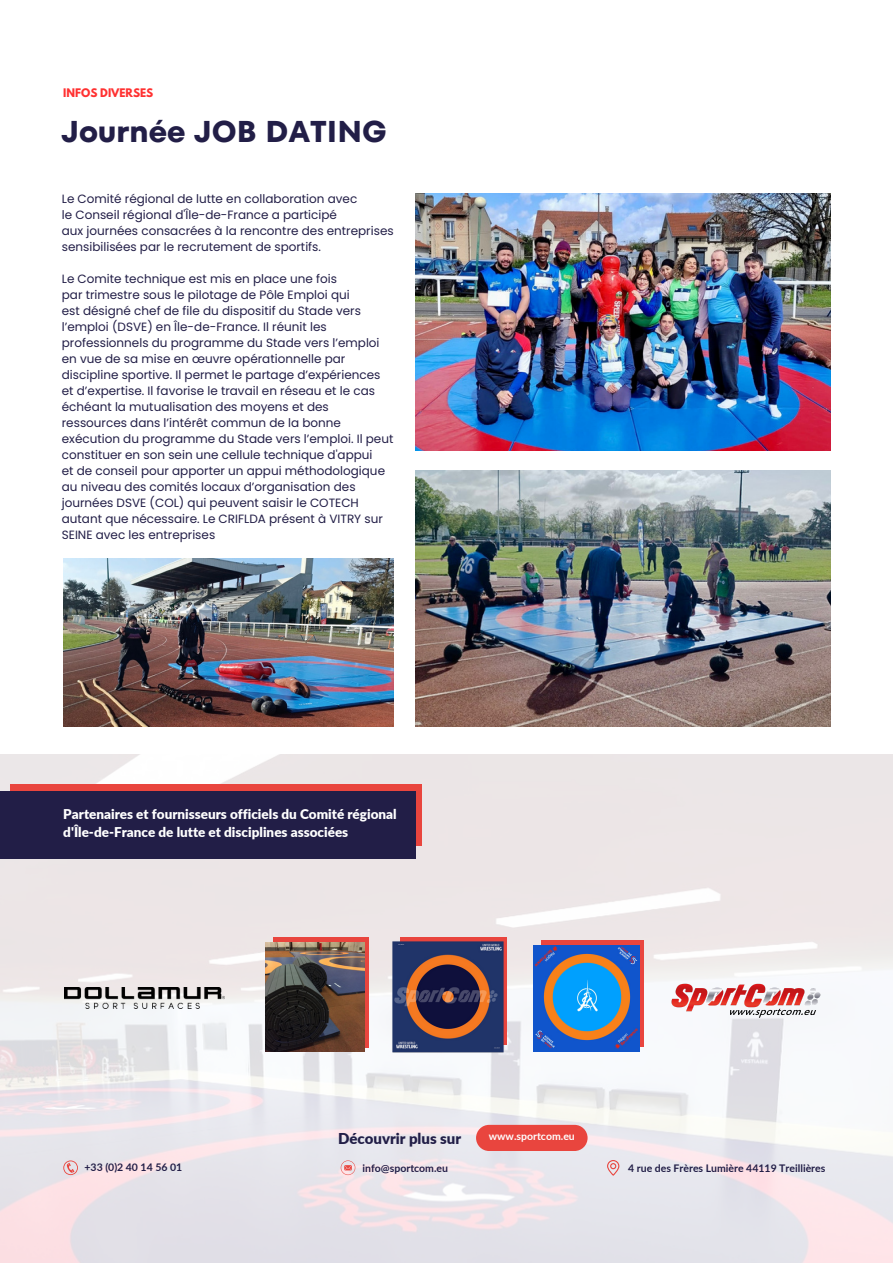
<style>
.page{position:relative;width:893px;height:1264px;background:#fff}
.page>*{position:absolute;margin:0;border:0;box-sizing:border-box;transform-origin:0 0}
.t1{font:700 30px "TT Fors";color:#221e47}
.t2{font:900 15px "Lato";color:#221e47}
.t3{font:900 13.5px "Lato";color:#fff}
.t4{font:12px/16px "Poppins";color:#221e47}
.t5{font:700 10.5px "Lato";color:#221e47}
.t6{font:700 10.5px "Lato";color:#fefefe}
.t7{font:700 10.5px "League Spartan";color:#ff3131}
</style>
<div class="page">
<img style="left:63px;top:558px;width:331px;height:168px">
<img style="left:415px;top:471px;width:415px;height:255px">
<img style="left:415px;top:193px;width:415px;height:258px">
<img style="left:0;top:754px;width:892px;height:508px">
<div style="left:10px;top:784px;width:412px;height:62px;background:#e9453e"></div>
<div style="left:0;top:791px;width:415px;height:68px;background:#221e47"></div>
<svg style="left:607px;top:1159px;width:12px;height:16px"></svg>
<svg style="left:63px;top:1160px;width:15px;height:15px"></svg>
<svg style="left:341px;top:1160px;width:14px;height:15px"></svg>
<div style="left:476px;top:1124px;width:111px;height:26px;background:#e9453e;border-radius:13px"></div>
<img style="left:669px;top:956px;width:159px;height:80px">
<img style="left:64px;top:987px;width:160px;height:21px">
<img style="left:390px;top:938px;width:117px;height:117px">
<div style="left:541px;top:940px;width:102px;height:107px;background:#e9453e"></div>
<img style="left:533px;top:945px;width:106px;height:106px">
<div style="left:274px;top:937px;width:95px;height:110px;background:#e9453e"></div>
<img style="left:266px;top:942px;width:99px;height:109px">
<p class="t7" style="left:63px;top:87px;width:91px">INFOS DIVERSES</p>
<p class="t1" style="left:62px;top:111px;width:326px">Journée JOB DATING</p>
<p class="t4" style="left:62px;top:191px;width:297px">Le Comité régional de lutte en collaboration avec</p>
<p class="t4" style="left:62px;top:207px;width:276px">le Conseil régional d'Île-de-France a participé</p>
<p class="t4" style="left:62px;top:223px;width:333px">aux journées consacrées à la rencontre des entreprises sensibilisées par le recrutement de sportifs.</p>
<p class="t4" style="left:62px;top:271px;width:277px">Le Comite technique est mis en place une fois</p>
<p class="t4" style="left:62px;top:287px;width:289px">par trimestre sous le pilotage de Pôle Emploi qui</p>
<p class="t4" style="left:62px;top:303px;width:333px">est désigné chef de file du dispositif du Stade vers l’emploi (DSVE) en Île-de-France. Il réunit les professionnels du programme du Stade vers l’emploi en vue de sa mise en œuvre opérationnelle par discipline sportive. Il permet le partage d’expériences et d’expertise. Il favorise le travail en réseau et le cas échéant la mutualisation des moyens et des ressources dans l’intérêt commun de la bonne exécution du programme du Stade vers l’emploi. Il peut constituer en son sein une cellule technique d'appui</p>
<p class="t4" style="left:62px;top:463px;width:325px">et de conseil pour apporter un appui méthodologique au niveau des comités locaux d’organisation des journées DSVE (COL) qui peuvent saisir le COTECH autant que nécessaire. Le CRIFLDA présent à VITRY sur SEINE avec les entreprises</p>
<p class="t3" style="left:63px;top:805px;width:335px">Partenaires et fournisseurs officiels du Comité régional</p>
<p class="t3" style="left:63px;top:823px;width:286px">d'Île-de-France de lutte et disciplines associées</p>
<p class="t2" style="left:338px;top:1128px;width:125px">Découvrir plus sur</p>
<p class="t6" style="left:488px;top:1129px;width:88px">www.sportcom.eu</p>
<p class="t5" style="left:85px;top:1160px;width:99px">+33 (0)2 40 14 56 01</p>
<p class="t5" style="left:362px;top:1161px;width:87px">info@sportcom.eu</p>
<p class="t5" style="left:628px;top:1161px;width:198px">4 rue des Frères Lumière 44119 Treillières</p>
</div>
